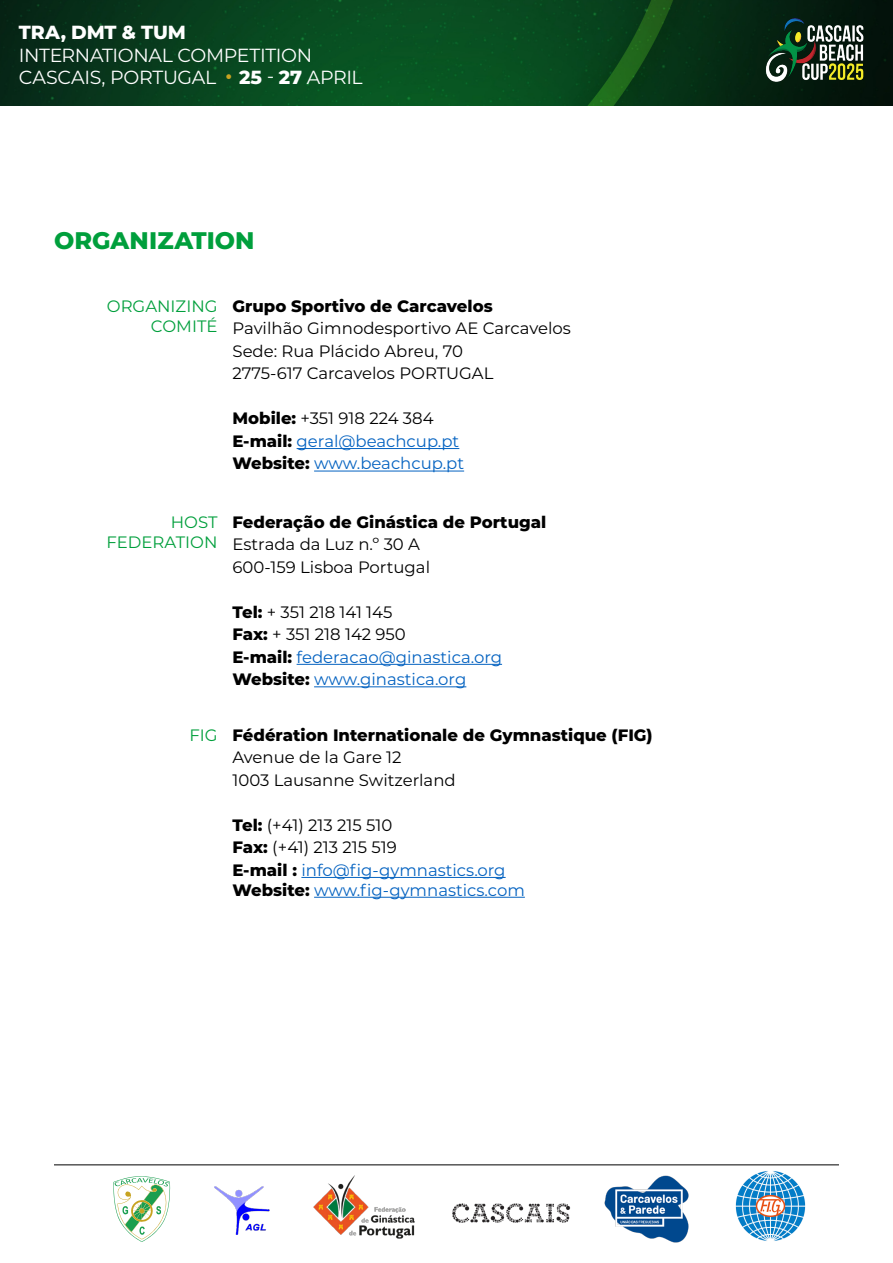
<style>
.page{position:relative;width:893px;height:1263px;background:#fff}
.page>*{position:absolute;margin:0;border:0;box-sizing:border-box;transform-origin:0 0}
.heading_1{font:800 24px "Montserrat";letter-spacing:.005em;color:#009f3c}
.t1{font:18.9px/22.8px "Montserrat";letter-spacing:-.02em;color:#fff}
.t2{font:800 18.9px "Montserrat";letter-spacing:-.01em;color:#fff}
.t3{font:16.5px "Montserrat";color:#000}
.t4{font:16.5px "Montserrat";color:#0563c1}
.t5{font:800 16.5px/22.5px "Montserrat";color:#000}
.heading_2{font:16.5px/19.8px "Montserrat";color:#009f3c;text-align:right}
.s1{font-weight:800}
.s2{font-weight:800;color:#000}
.s3{font-weight:400}
</style>
<div class="page">
<img style="left:0;top:0;width:893px;height:105px">
<img style="left:758px;top:17px;width:114px;height:66px">
<img style="left:735px;top:1171px;width:71px;height:70px">
<img style="left:452px;top:1203px;width:119px;height:20px">
<img style="left:603px;top:1165px;width:87px;height:78px">
<img style="left:313px;top:1175px;width:102px;height:64px">
<img style="left:214px;top:1186px;width:56px;height:49px">
<hr style="left:244px;top:1231px;width:38px;height:4px;background:#fff">
<svg style="left:113px;top:1176px;width:57px;height:66px"></svg>
<hr style="left:54px;top:1164px;width:785px;height:1px;background:#000">
<hr style="left:297px;top:448px;width:162px;height:1px;background:#0563c1">
<hr style="left:314px;top:471px;width:150px;height:1px;background:#0563c1">
<hr style="left:297px;top:664px;width:205px;height:1px;background:#0563c1">
<hr style="left:314px;top:686px;width:152px;height:1px;background:#0563c1">
<hr style="left:301px;top:877px;width:205px;height:1px;background:#0563c1">
<hr style="left:314px;top:897px;width:211px;height:1px;background:#0563c1">
<p class="t2" style="left:19px;top:18px;width:169px">TRA, DMT &amp; TUM</p>
<p class="t1" style="left:19px;top:43px;width:345px">INTERNATIONAL COMPETITION<br>CASCAIS, PORTUGAL <sup>a</sup> <span class="s1">25</span> - <span class="s1">27</span> APRIL</p>
<p class="heading_1" style="left:54px;top:223px;width:202px">ORGANIZATION</p>
<p class="heading_2" style="left:107px;top:296px;width:112px">ORGANIZING<br>COMITÉ</p>
<p class="t5" style="left:232px;top:294px;width:262px">Grupo Sportivo de Carcavelos</p>
<p class="t3" style="left:232px;top:317px;width:340px">Pavilhão Gimnodesportivo AE Carcavelos</p>
<p class="t3" style="left:232px;top:340px;width:232px">Sede: Rua Plácido Abreu, 70</p>
<p class="t3" style="left:232px;top:362px;width:262px">2775-617 Carcavelos PORTUGAL</p>
<p class="t3" style="left:232px;top:407px;width:203px"><span class="s1">Mobile:</span> +351 918 224 384</p>
<p class="t4" style="left:232px;top:430px;width:228px"><span class="s2">E-mail:</span> geral@beachcup.pt</p>
<p class="t4" style="left:232px;top:452px;width:233px"><span class="s2">Website:</span> www.beachcup.pt</p>
<p class="heading_2" style="left:106px;top:512px;width:113px">HOST<br>FEDERATION</p>
<p class="t5" style="left:232px;top:510px;width:315px">Federação de Ginástica de Portugal</p>
<p class="t3" style="left:232px;top:533px;width:189px">Estrada da Luz n.º 30 A</p>
<p class="t3" style="left:232px;top:555px;width:199px">600-159 Lisboa Portugal</p>
<p class="t3" style="left:232px;top:600px;width:161px"><span class="s1">Tel:</span> + 351 218 141 145</p>
<p class="t3" style="left:232px;top:623px;width:175px"><span class="s1">Fax:</span> + 351 218 142 950</p>
<p class="t4" style="left:232px;top:645px;width:271px"><span class="s2">E-mail:</span> federacao@ginastica.org</p>
<p class="t4" style="left:232px;top:668px;width:235px"><span class="s2">Website:</span> www.ginastica.org</p>
<p class="heading_2" style="left:189px;top:724px;width:30px">FIG</p>
<p class="t5" style="left:232px;top:723px;width:422px">Fédération Internationale de Gymnastique (FIG)<br><span class="s3">Avenue de la Gare 12</span></p>
<p class="t3" style="left:232px;top:768px;width:225px">1003 Lausanne Switzerland</p>
<p class="t3" style="left:232px;top:813px;width:161px"><span class="s1">Tel:</span> (+41) 213 215 510</p>
<p class="t3" style="left:232px;top:836px;width:166px"><span class="s1">Fax:</span> (+41) 213 215 519</p>
<p class="t4" style="left:232px;top:858px;width:275px"><span class="s2">E-mail :</span> info@fig-gymnastics.org</p>
<p class="t4" style="left:232px;top:878px;width:294px"><span class="s2">Website:</span> www.fig-gymnastics.com</p>
</div>
